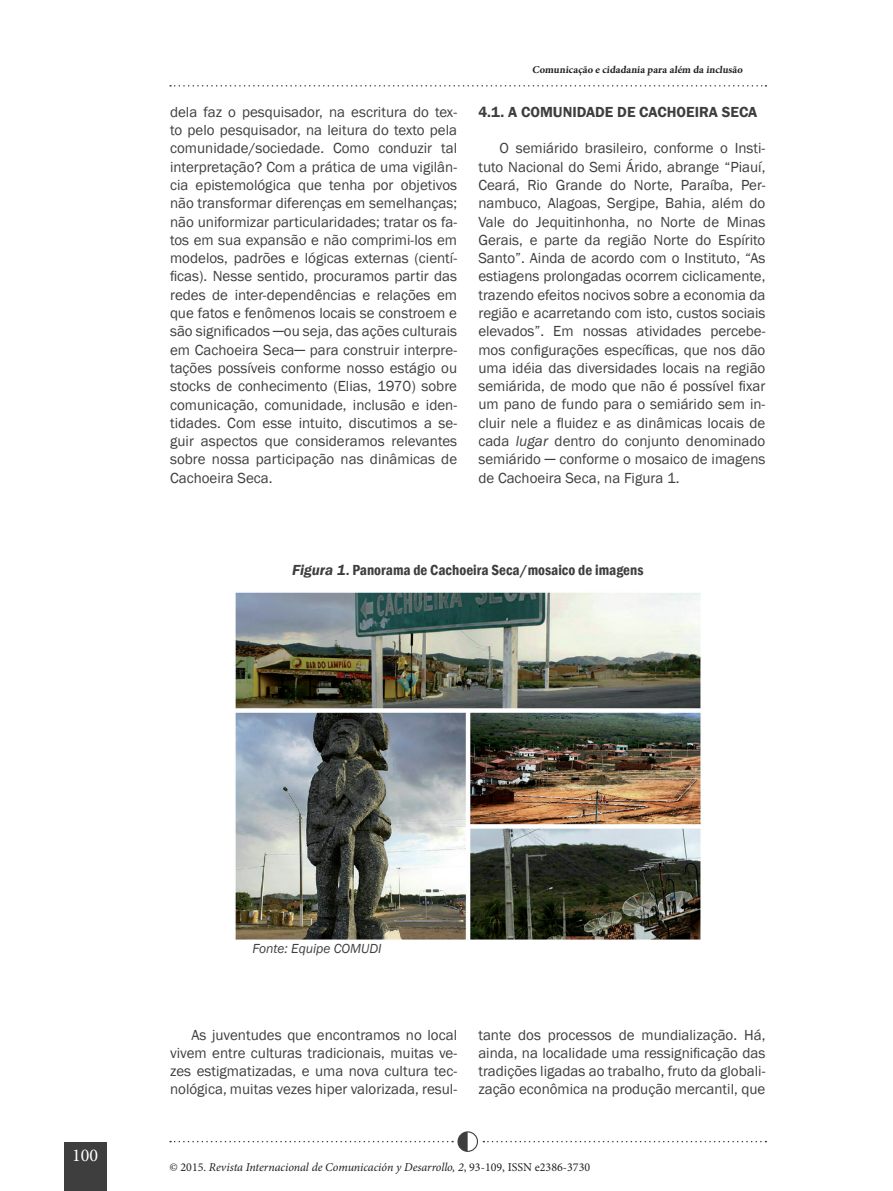
<style>
.page{position:relative;width:893px;height:1191px;background:#fff}
.page>*{position:absolute;margin:0;border:0;box-sizing:border-box;transform-origin:0 0}
.t1{font:18px "Minion Pro";color:#fff}
.t2{font:15px/18.3px "Franklin Gothic";color:#3e3e3f;text-align:justify}
.t3{font:600 condensed 15px "Franklin Gothic";color:#3e3e3f}
.t4{font:600 15px "Franklin Gothic";color:#3e3e3f}
.t5{font:italic 13.5px "Franklin Gothic";color:#3e3e3f}
.t6{font:italic 12px "Minion Pro";letter-spacing:-.005em;color:#231f20}
.t7{font:700 10.5px "Minion Pro";color:#231f20}
.s1{font-style:italic}
.s2{font-style:italic;font-stretch:normal}
.s3{font-style:normal}
</style>
<div class="page">
<div style="left:64px;top:1142px;width:42px;height:49px;background:#3e3e3f"></div>
<div style="left:457px;top:1131px;width:21px;height:20px;border:1px solid #3e3e3f;border-radius:50%"></div>
<svg style="left:170px;top:1131px;width:298px;height:20px"></svg>
<svg style="left:170px;top:85px;width:596px;height:2px"></svg>
<svg style="left:483px;top:1140px;width:283px;height:2px"></svg>
<img style="left:235px;top:592px;width:466px;height:348px">
<p class="t7" style="left:532px;top:63px;width:214px">Comunicação e cidadania para além da inclusão</p>
<p class="t2" style="left:170px;top:103px;width:289px">dela faz o pesquisador, na escritura do tex&shy;to pelo pesquisador, na leitura do texto pela comunidade/sociedade. Como conduzir tal interpretação? Com a prática de uma vigilân&shy;cia epistemológica que tenha por objetivos não transformar diferenças em semelhanças; não uniformizar particularidades; tratar os fa&shy;tos em sua expansão e não comprimi-los em modelos, padrões e lógicas externas (cientí&shy;ficas). Nesse sentido, procuramos partir das redes de inter-dependências e relações em que fatos e fenômenos locais se constroem e são significados ─ou seja, das ações culturais em Cachoeira Seca─ para construir interpre&shy;tações possíveis conforme nosso estágio ou stocks de conhecimento (Elias, 1970) sobre comunicação, comunidade, inclusão e iden&shy;tidades. Com esse intuito, discutimos a se&shy;guir aspectos que consideramos relevantes sobre nossa participação nas dinâmicas de Cachoeira Seca.</p>
<p class="t4" style="left:478px;top:102px;width:281px">4.1. A COMUNIDADE DE CACHOEIRA SECA</p>
<p class="t2" style="left:478px;top:139px;width:289px;text-indent:21px">O semiárido brasileiro, conforme o Insti&shy;tuto Nacional do Semi Árido, abrange “Piauí, Ceará, Rio Grande do Norte, Paraíba, Per&shy;nambuco, Alagoas, Sergipe, Bahia, além do Vale do Jequitinhonha, no Norte de Minas Gerais, e parte da região Norte do Espírito Santo”. Ainda de acordo com o Instituto, “As estiagens prolongadas ocorrem ciclicamente, trazendo efeitos nocivos sobre a economia da região e acarretando com isto, custos sociais elevados”. Em nossas atividades percebe&shy;mos configurações específicas, que nos dão uma idéia das diversidades locais na região semiárida, de modo que não é possível fixar um pano de fundo para o semiárido sem in&shy;cluir nele a fluidez e as dinâmicas locais de cada <span class="s1">lugar</span> dentro do conjunto denominado semiárido ─ conforme o mosaico de imagens de Cachoeira Seca, na Figura 1.</p>
<p class="t3" style="left:292px;top:559px;width:353px"><span class="s2">Figura 1</span>. Panorama de Cachoeira Seca/mosaico de imagens</p>
<p class="t1" style="left:72px;top:1143px;width:27px">100</p>
<p class="t5" style="left:252px;top:939px;width:131px">Fonte: Equipe COMUDI</p>
<p class="t2" style="left:170px;top:1026px;width:289px;text-indent:21px">As juventudes que encontramos no local vivem entre culturas tradicionais, muitas ve&shy;zes estigmatizadas, e uma nova cultura tec&shy;nológica, muitas vezes hiper valorizada, resul-</p>
<p class="t2" style="left:478px;top:1026px;width:289px">tante dos processos de mundialização. Há, ainda, na localidade uma ressignificação das tradições ligadas ao trabalho, fruto da globali&shy;zação econômica na produção mercantil, que</p>
<p class="t6" style="left:169px;top:1159px;width:422px"><span class="s3">© 2015.</span> Revista Internacional de Comunicación y Desarrollo, 2<span class="s3">, 93-109, ISSN e2386-3730</span></p>
</div>
